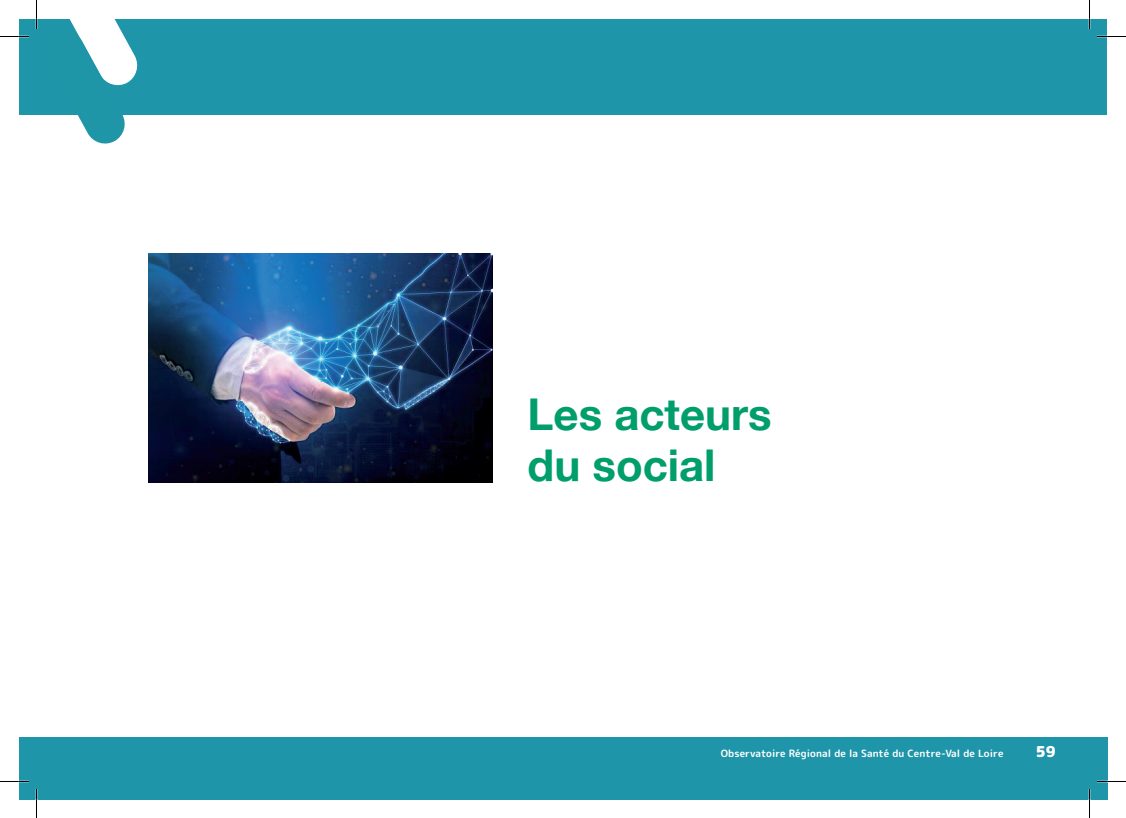
<style>
.page{position:relative;width:1126px;height:818px;background:#fff}
.page>*{position:absolute;margin:0;border:0;box-sizing:border-box;transform-origin:0 0}
.t1{font:700 43.75px/51.2px "Helvetica Neue";color:#009e6b}
.t2{font:900 15px "Rounded Mplus 1 c";color:#fff}
.t3{font:700 10px "Rounded Mplus 1 c";letter-spacing:.01em;color:#fff}
</style>
<div class="page">
<div style="left:19px;top:736px;width:25px;height:62px;background:#1f95aa"></div>
<div style="left:19px;top:19px;width:17px;height:95px;background:#1f95aa"></div>
<div style="left:36px;top:19px;width:1071px;height:95px;background:#1f95aa"></div>
<div style="left:33px;top:736px;width:1074px;height:62px;background:#1f95aa"></div>
<img style="left:149px;top:253px;width:343px;height:229px">
<svg style="left:0;top:36px;width:29px;height:1px"></svg>
<svg style="left:1097px;top:36px;width:28px;height:1px"></svg>
<svg style="left:36px;top:0;width:104px;height:144px"></svg>
<svg style="left:36px;top:789px;width:1px;height:28px"></svg>
<svg style="left:1088px;top:0;width:2px;height:29px"></svg>
<svg style="left:1088px;top:789px;width:2px;height:28px"></svg>
<h1 class="t1" style="left:527px;top:389px;width:245px">Les acteurs du social</h1>
<p class="t3" style="left:720px;top:745px;width:284px">Observatoire Régional de la Santé du Centre-Val de Loire</p>
<h2 class="t2" style="left:1035px;top:740px;width:21px">59</h2>
</div>
